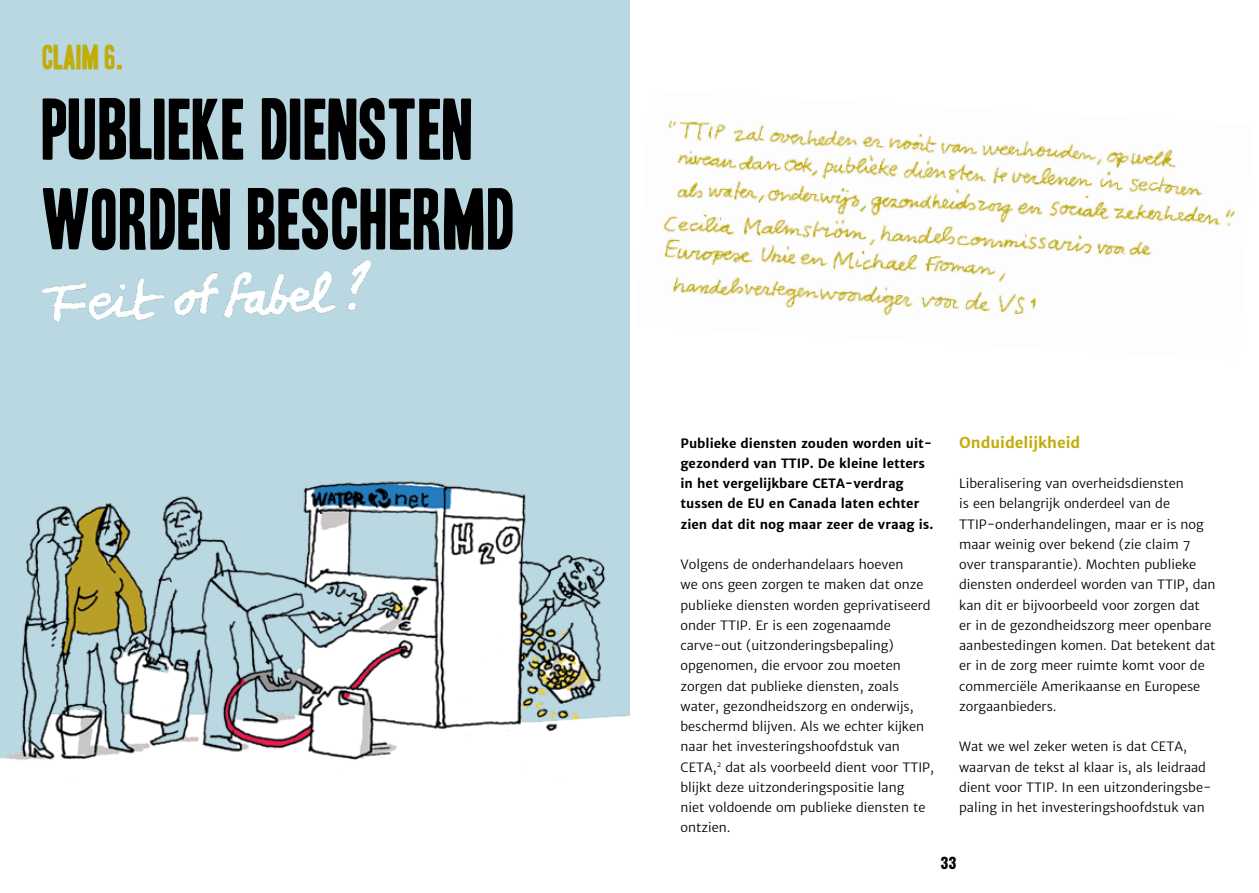
<style>
.page{position:relative;width:1259px;height:893px;background:#fff}
.page>*{position:absolute;margin:0;border:0;box-sizing:border-box;transform-origin:0 0}
.t1{font:75px/90px "Headline One HPLHS";letter-spacing:.01em;color:#000}
.t2{font:30px "Headline One HPLHS";color:#c2ac0c}
.t3{font:700 15px "Merriweather Sans";color:#c2ac0c}
.t4{font:700 15px "Oswald";color:#000}
.t5{font:12.75px/20.2px "Merriweather Sans";color:#000}
.t6{font:700 12.75px/20.2px "Merriweather Sans";color:#000}
</style>
<div class="page">
<div style="left:0;top:0;width:629px;height:763px;background:#bad8e1"></div>
<img style="left:42px;top:259px;width:329px;height:63px">
<img style="left:0;top:481px;width:629px;height:282px">
<img style="left:663px;top:120px;width:572px;height:196px">
<p class="t2" style="left:43px;top:43px;width:83px">CLAIM 6.</p>
<p class="t1" style="left:43px;top:86px;width:474px">PUBLIEKE DIENSTEN<br>WORDEN BESCHERMD</p>
<p class="t6" style="left:680px;top:433px;width:254px">Publieke diensten zouden worden uit&shy;gezonderd van TTIP. De kleine letters in het vergelijkbare CETA-verdrag tussen de EU en Canada laten echter zien dat dit nog maar zeer de vraag is.</p>
<p class="t5" style="left:680px;top:554px;width:255px">Volgens de onderhandelaars hoeven<br>we ons geen zorgen te maken dat onze publieke diensten worden geprivatiseerd onder TTIP. Er is een zogenaamde carve-out (uitzonderingsbepaling) opgenomen, die ervoor zou moeten zorgen dat publieke diensten, zoals water, gezondheidszorg en onderwijs, beschermd blijven. Als we echter kijken naar het investeringshoofdstuk van CETA,<sup>2</sup> dat als voorbeeld dient voor TTIP, blijkt deze uitzonderingspositie lang<br>niet voldoende om publieke diensten te ontzien.</p>
<p class="t3" style="left:959px;top:433px;width:123px">Onduidelijkheid</p>
<p class="t5" style="left:959px;top:473px;width:258px">Liberalisering van overheidsdiensten<br>is een belangrijk onderdeel van de TTIP-onderhandelingen, maar er is nog maar weinig over bekend (zie claim 7 over transparantie). Mochten publieke diensten onderdeel worden van TTIP, dan kan dit er bijvoorbeeld voor zorgen dat<br>er in de gezondheidszorg meer openbare aanbestedingen komen. Dat betekent dat er in de zorg meer ruimte komt voor de commerciële Amerikaanse en Europese zorgaanbieders.</p>
<p class="t5" style="left:959px;top:737px;width:254px">Wat we wel zeker weten is dat CETA, waarvan de tekst al klaar is, als leidraad dient voor TTIP. In een uitzonderingsbe&shy;paling in het investeringshoofdstuk van</p>
<p class="t4" style="left:940px;top:852px;width:17px">33</p>
</div>
